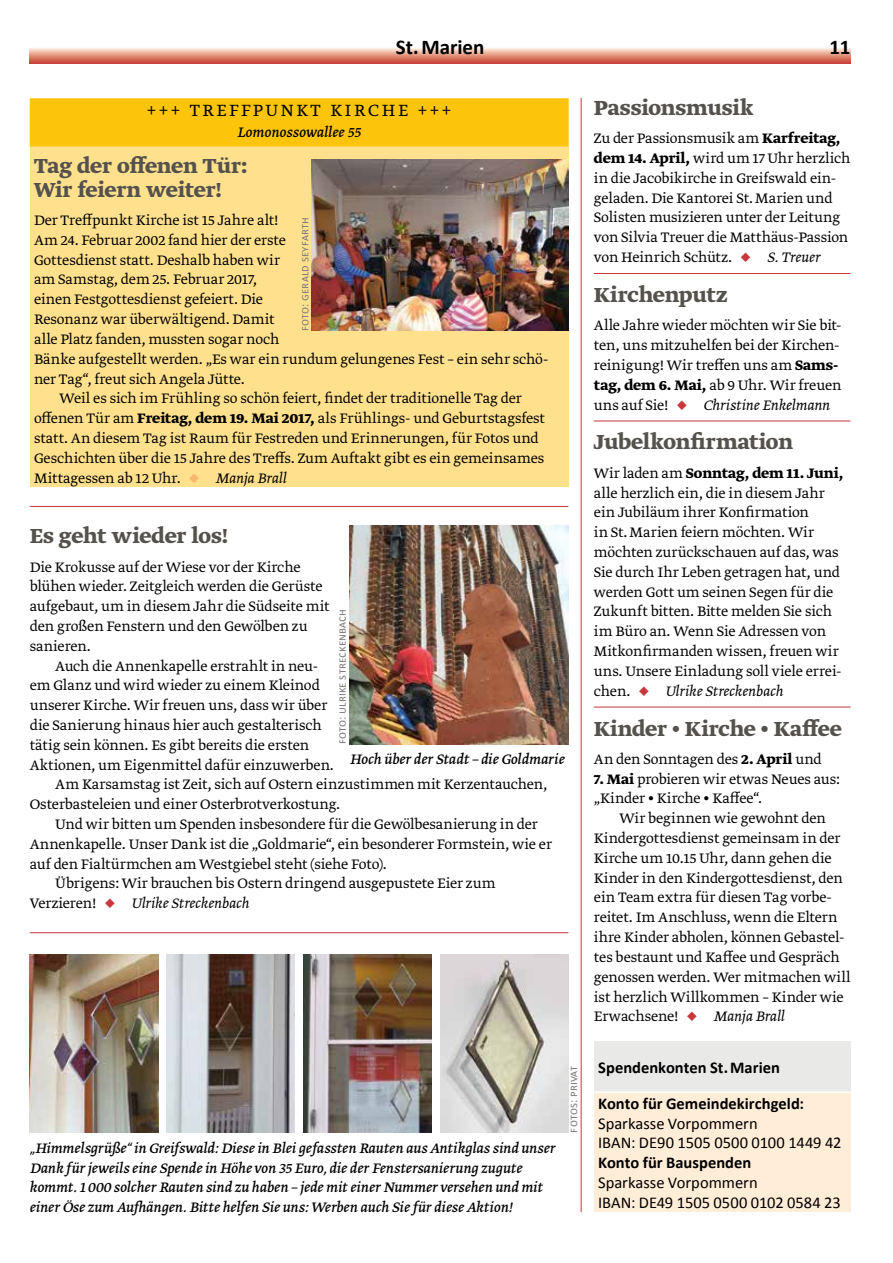
<style>
.page{position:relative;width:893px;height:1263px;background:#fff}
.page>*{position:absolute;margin:0;border:0;box-sizing:border-box;transform-origin:0 0}
.t1{font:700 24px/24px "Greta Text Std";letter-spacing:-.005em;color:#55524e}
.t2{font:700 21px "Calibri";letter-spacing:-.005em;color:#000}
.t3{font:300 19.2px "Greta Text Std";letter-spacing:.135em;color:#000}
.t4{font:16.5px/19.8px "Calibri";color:#000}
.t5{font:700 16.5px/36px "Calibri";color:#000}
.t6{font:300 16.2px/19.8px "Greta Text Std";letter-spacing:-.005em;color:#000}
.t7{font:italic 16.2px/19.8px "Greta Text Std";color:#000}
.t8{font:italic 300 16.2px "Greta Text Std";color:#000}
.t9{font:12px "Calibri";letter-spacing:.01em;color:#7f7c7a}
.s1{font-weight:700}
.s2{color:#f9b771}
.s3{font-style:italic}
.s4{font-style:normal}
.s5{font-style:normal;color:#c8373b}
.s6{color:#c8373b}
</style>
<div class="page">
<svg style="left:30px;top:48px;width:820px;height:16px;background:#e1907f"></svg>
<hr style="left:30px;top:506px;width:538px;height:1px;background:#c8373b">
<div style="left:594px;top:1041px;width:256px;height:51px;background:#e9e9e8"></div>
<div style="left:594px;top:1092px;width:256px;height:120px;background:#ffedd7"></div>
<hr style="left:594px;top:1091px;width:256px;height:2px;background:#fff">
<div style="left:30px;top:98px;width:538px;height:389px;background:#ffe18d"></div>
<div style="left:30px;top:98px;width:538px;height:48px;background:#fdc40c"></div>
<hr style="left:581px;top:98px;width:1px;height:1114px;background:#c8373b">
<img style="left:312px;top:160px;width:256px;height:171px">
<img style="left:350px;top:525px;width:218px;height:219px">
<img style="left:440px;top:954px;width:128px;height:179px">
<img style="left:30px;top:954px;width:128px;height:179px">
<img style="left:167px;top:954px;width:128px;height:179px">
<img style="left:303px;top:954px;width:129px;height:179px">
<hr style="left:30px;top:932px;width:538px;height:1px;background:#c8373b">
<hr style="left:594px;top:273px;width:256px;height:1px;background:#c8373b">
<hr style="left:594px;top:421px;width:256px;height:1px;background:#c8373b">
<hr style="left:594px;top:707px;width:256px;height:1px;background:#c8373b">
<p class="t2" style="left:396px;top:34px;width:90px">St.Marien</p>
<p class="t2" style="left:830px;top:34px;width:22px">11</p>
<p class="t3" style="left:147px;top:99px;width:306px">+++ TREFFPUNKT KIRCHE +++</p>
<p class="t7" style="left:237px;top:123px;width:125px">Lomonossowallee 55</p>
<h1 class="t1" style="left:34px;top:155px;width:215px">Tag der offenen Tür:<br>Wir feiern weiter!</h1>
<p class="t6" style="left:34px;top:211px;width:246px">Der Treffpunkt Kirche ist 15 Jahre alt!</p>
<p class="t6" style="left:34px;top:231px;width:254px">Am 24. Februar 2002 fand hier der erste</p>
<p class="t6" style="left:34px;top:251px;width:247px">Gottesdienst statt. Deshalb haben wir</p>
<p class="t6" style="left:34px;top:271px;width:224px">am Samstag, dem 25. Februar 2017,</p>
<p class="t6" style="left:34px;top:290px;width:231px">einen Festgottesdienst gefeiert. Die</p>
<p class="t6" style="left:34px;top:310px;width:242px">Resonanz war überwältigend. Damit</p>
<p class="t6" style="left:34px;top:330px;width:247px">alle Platz fanden, mussten sogar noch</p>
<p class="t6" style="left:34px;top:350px;width:516px">Bänke aufgestellt werden. „Es war ein rundum gelungenes Fest – ein sehr schö-</p>
<p class="t6" style="left:34px;top:370px;width:212px">ner Tag“, freut sich Angela Jütte.</p>
<p class="t6" style="left:60px;top:389px;width:464px">Weil es sich im Frühling so schön feiert, findet der traditionelle Tag der</p>
<p class="t6" style="left:34px;top:409px;width:513px">offenen Tür am <span class="s1">Freitag, dem 19. Mai 2017,</span> als Frühlings- und Geburtstagsfest</p>
<p class="t6" style="left:34px;top:429px;width:506px">statt. An diesem Tag ist Raum für Festreden und Erinnerungen, für Fotos und</p>
<p class="t6" style="left:34px;top:449px;width:512px">Geschichten über die 15 Jahre des Treffs. Zum Auftakt gibt es ein gemeinsames</p>
<p class="t6" style="left:34px;top:469px;width:254px">Mittagessen ab 12 Uhr. <span class="s2">◆</span> <span class="s3">Manja Brall</span></p>
<p class="t9" style="left:297px;top:331px;width:116px;rotate:-90deg">foto: gerald seyfarth</p>
<h1 class="t1" style="left:30px;top:525px;width:200px">Es geht wieder los!</h1>
<p class="t6" style="left:30px;top:558px;width:301px">Die Krokusse auf der Wiese vor der Kirche blühen wieder. Zeitgleich werden die Gerüste aufgebaut, um in diesem Jahr die Südseite mit den großen Fenstern und den Gewölben zu sanieren.</p>
<p class="t6" style="left:55px;top:657px;width:264px">Auch die Annenkapelle erstrahlt in neu-</p>
<p class="t6" style="left:30px;top:676px;width:292px">em Glanz und wird wieder zu einem Kleinod</p>
<p class="t6" style="left:30px;top:696px;width:299px">unserer Kirche. Wir freuen uns, dass wir über</p>
<p class="t6" style="left:30px;top:716px;width:294px">die Sanierung hinaus hier auch gestalterisch</p>
<p class="t6" style="left:30px;top:736px;width:281px">tätig sein können. Es gibt bereits die ersten</p>
<p class="t6" style="left:30px;top:756px;width:306px">Aktionen, um Eigenmittel dafür einzuwerben.</p>
<p class="t6" style="left:55px;top:775px;width:494px">Am Karsamstag ist Zeit, sich auf Ostern einzustimmen mit Kerzentauchen,</p>
<p class="t6" style="left:30px;top:795px;width:312px">Osterbasteleien und einer Osterbrotverkostung.</p>
<p class="t6" style="left:55px;top:815px;width:484px">Und wir bitten um Spenden insbesondere für die Gewölbesanierung in der</p>
<p class="t6" style="left:30px;top:835px;width:524px">Annenkapelle. Unser Dank ist die „Goldmarie“, ein besonderer Formstein, wie er</p>
<p class="t6" style="left:30px;top:855px;width:359px">auf den Fialtürmchen am Westgiebel steht (siehe Foto).</p>
<p class="t6" style="left:55px;top:874px;width:442px">Übrigens: Wir brauchen bis Ostern dringend ausgepustete Eier zum</p>
<p class="t8" style="left:30px;top:894px;width:221px"><span class="s4">Verzieren!</span> <span class="s5">◆</span> Ulrike Streckenbach</p>
<p class="t9" style="left:334px;top:744px;width:136px;rotate:-90deg">foto: ulrike streckenbach</p>
<p class="t7" style="left:350px;top:750px;width:216px">Hoch über der Stadt – die Goldmarie</p>
<p class="t7" style="left:30px;top:1139px;width:527px">„Himmelsgrüße“ in Greifswald: Diese in Blei gefassten Rauten aus Antikglas sind unser Dank für jeweils eine Spende in Höhe von 35 Euro, die der Fenstersanierung zugute kommt. 1000 solcher Rauten sind zu haben – jede mit einer Nummer versehen und mit einer Öse zum Aufhängen. Bitte helfen Sie uns: Werben auch Sie für diese Aktion!</p>
<p class="t9" style="left:566px;top:1132px;width:68px;rotate:-90deg">fotos: privat</p>
<h1 class="t1" style="left:594px;top:97px;width:161px">Passionsmusik</h1>
<p class="t6" style="left:594px;top:129px;width:258px">Zu der Passionsmusik am <span class="s1">Karfreitag, dem 14. April,</span> wird um 17 Uhr herzlich in die Jacobikirche in Greifswald ein&shy;geladen. Die Kantorei St.Marien und Solisten musizieren unter der Leitung von Silvia Treuer die Matthäus-Passion von Heinrich Schütz. <span class="s6">◆</span> <span class="s3">S. Treuer</span></p>
<h1 class="t1" style="left:594px;top:284px;width:135px">Kirchenputz</h1>
<p class="t6" style="left:594px;top:316px;width:249px">Alle Jahre wieder möchten wir Sie bit&shy;ten, uns mitzuhelfen bei der Kirchen&shy;reinigung! Wir treffen uns am <span class="s1">Sams&shy;tag, dem 6. Mai,</span> ab 9 Uhr. Wir freuen uns auf Sie! <span class="s6">◆</span> <span class="s3">Christine Enkelmann</span></p>
<h1 class="t1" style="left:594px;top:431px;width:200px">Jubelkonfirmation</h1>
<p class="t6" style="left:594px;top:464px;width:251px">Wir laden am <span class="s1">Sonntag, dem 11. Juni, </span>alle herzlich ein, die in diesem Jahr ein Jubiläum ihrer Konfirmation<br>in St. -Marien feiern möchten. Wir möchten zurückschauen auf das, was Sie durch Ihr Leben getragen hat, und werden Gott um seinen Segen für die Zukunft bitten. Bitte melden Sie sich im Büro an. Wenn Sie Adressen von Mitkonfirmanden wissen, freuen wir uns. Unsere Einladung soll viele errei&shy;chen. <span class="s6">◆</span> <span class="s3">Ulrike Streckenbach</span></p>
<h1 class="t1" style="left:594px;top:717px;width:250px">Kinder •Kirche•Kaffee</h1>
<p class="t6" style="left:594px;top:750px;width:229px">An den Sonntagen des <span class="s1">2. April</span> und</p>
<p class="t6" style="left:594px;top:770px;width:247px"><span class="s1">7. Mai</span> probieren wir etwas Neues aus: „Kinder•Kirche•Kaffee“.</p>
<p class="t6" style="left:594px;top:809px;width:258px;text-indent:26px">Wir beginnen wie gewohnt den Kindergottesdienst gemeinsam in der Kirche um 10.15 Uhr, dann gehen die Kinder in den Kindergottesdienst, den ein Team extra für diesen Tag vorbe&shy;reitet. Im Anschluss, wenn die Eltern ihre Kinder abholen, können Gebastel&shy;tes bestaunt und Kaffee und Gespräch genossen werden. Wer mitmachen will ist herzlich Willkommen – Kinder wie Erwachsene! <span class="s6">◆</span> <span class="s3">Manja Brall</span></p>
<p class="t5" style="left:598px;top:1048px;width:208px">Spendenkonten St.Marien<br>Konto für Gemeindekirchgeld:</p>
<p class="t4" style="left:598px;top:1112px;width:245px">Sparkasse Vorpommern<br>IBAN: DE90 1505 0500 0100 1449 42</p>
<p class="t5" style="left:598px;top:1144px;width:155px">Konto für Bauspenden</p>
<p class="t4" style="left:598px;top:1172px;width:244px">Sparkasse Vorpommern<br>IBAN: DE49 1505 0500 0102 0584 23</p>
</div>
